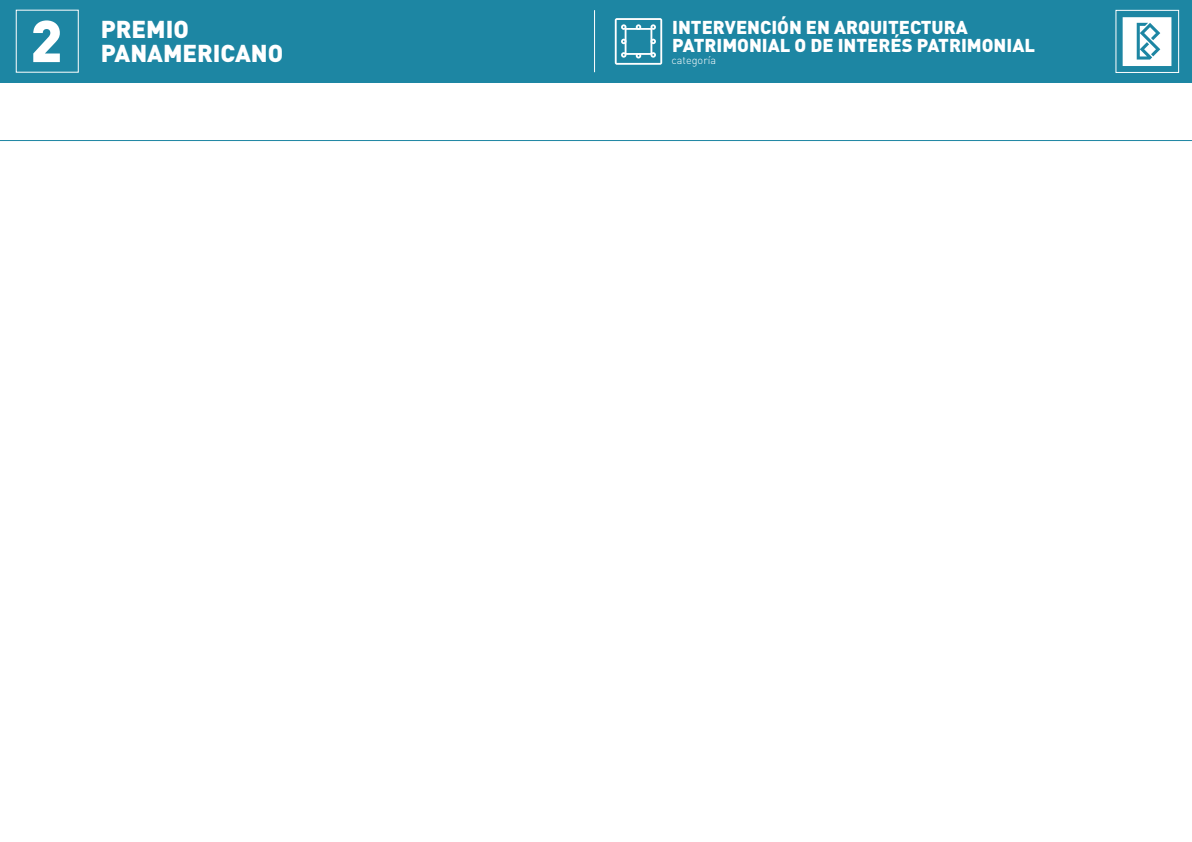
<style>
.page{position:relative;width:1192px;height:842px;background:#fff}
.page>*{position:absolute;margin:0;border:0;box-sizing:border-box;transform-origin:0 0}
.t1{font:900 58px "DIN Pro";color:#fff}
.t2{font:900 24.15px/23.6px "DIN Pro";color:#fff}
.t3{font:900 18.4px/18.1px "DIN Pro";color:#fff}
.t4{font:300 10.85px "DIN Pro";color:#fff}
</style>
<div class="page">
<div style="left:0;top:0;width:1192px;height:83px;background:#1d86a3"></div>
<hr style="left:0;top:140px;width:1192px;height:1px;background:#1d86a3">
<div style="left:16px;top:10px;width:63px;height:62px;border:1px solid #fff"></div>
<svg style="left:615px;top:18px;width:47px;height:47px"></svg>
<hr style="left:594px;top:10px;width:1px;height:62px;background:#fff">
<svg style="left:1123px;top:17px;width:48px;height:49px;background:#d5e8ee"></svg>
<div style="left:1116px;top:10px;width:63px;height:63px;border:1px solid #fff"></div>
<h1 class="t1" style="left:30px;top:2px;width:34px">2</h1>
<p class="t3" style="left:672px;top:18px;width:364px">INTERVENCIÓN EN ARQUITECTURA<br>PATRIMONIAL O DE INTERÉS PATRIMONIAL</p>
<h2 class="t2" style="left:101px;top:17px;width:184px">PREMIO<br>PANAMERICANO</h2>
<p class="t4" style="left:672px;top:53px;width:46px">categoría</p>
</div>
